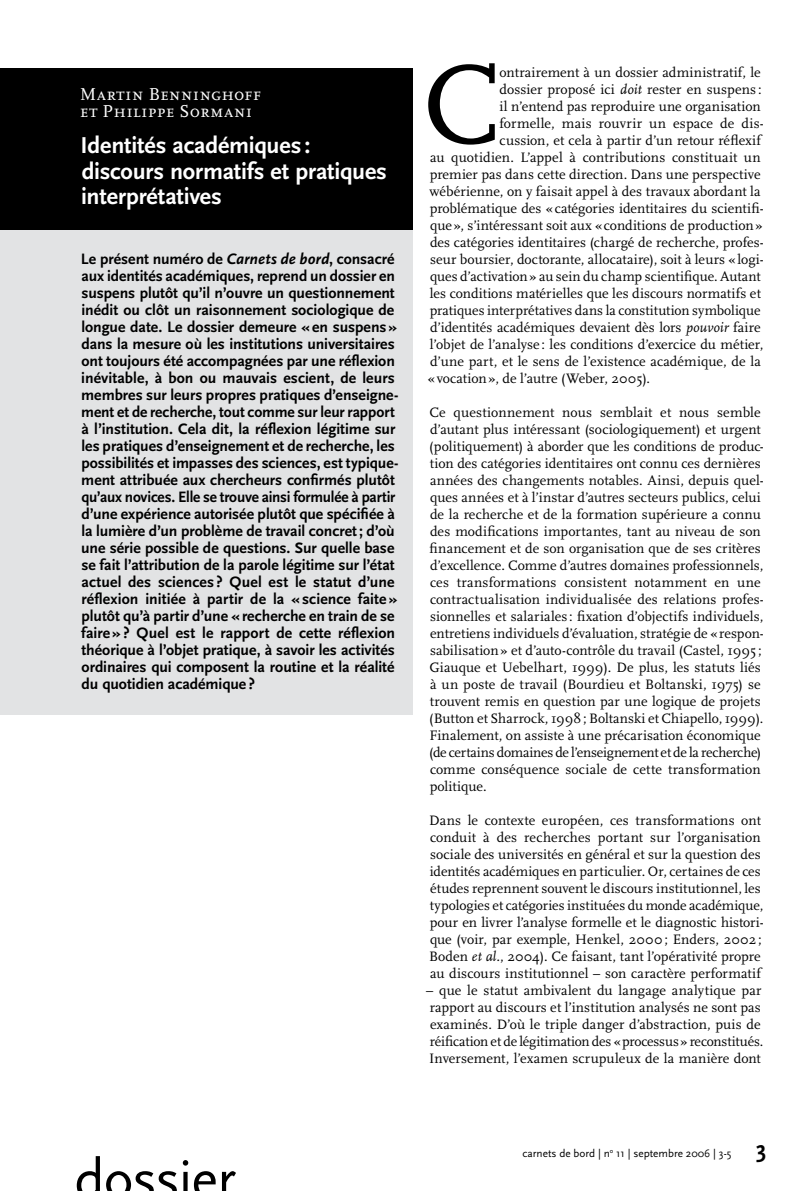
<style>
.page{position:relative;width:808px;height:1191px;background:#fff}
.page>*{position:absolute;margin:0;border:0;box-sizing:border-box;transform-origin:0 0}
.t1{font:57px "Scala Sans";letter-spacing:-.02em;color:#000}
.t2{font:700 24px/25.5px "Scala Sans";letter-spacing:-.01em;color:#fff}
.t3{font:18px/17px "Scala Caps";letter-spacing:.01em;color:#fff}
.t4{font:700 15.75px/17px "Scala Sans";color:#000}
.t5{font:14.25px/17px "Scala";letter-spacing:.005em;color:#000}
.t6{font:11.25px "Scala Sans";color:#000}
.s1{font-style:italic}
</style>
<div class="page">
<div style="left:0;top:145px;width:412px;height:569px;background:#e2e3e4"></div>
<div style="left:0;top:68px;width:412px;height:162px;background:#000"></div>
<svg style="left:428px;top:63px;width:67px;height:82px"></svg>
<p class="t3" style="left:80px;top:86px;width:183px">Martin Benninghoff et Philippe Sormani</p>
<h2 class="t2" style="left:81px;top:133px;width:308px">Identités académiques : discours normatifs et pratiques interprétatives</h2>
<p class="t4" style="left:81px;top:250px;width:319px">Le présent numéro de <span class="s1">Carnets de bord</span>, consacré aux identités académiques, reprend un dossier en suspens plutôt qu’il n’ouvre un questionnement inédit ou clôt un raisonnement sociologique de longue date. Le dossier demeure «en suspens» dans la mesure où les institutions universitaires ont toujours été accompagnées par une réflexion inévitable, à bon ou mauvais escient, de leurs membres sur leurs propres pratiques d’enseigne&shy;ment et de recherche, tout comme sur leur rapport à l’institution. Cela dit, la réflexion légitime sur les pratiques d’enseignement et de recherche, les possibilités et impasses des sciences, est typique&shy;ment attribuée aux chercheurs confirmés plutôt qu’aux novices. Elle se trouve ainsi formulée à partir d’une expérience autorisée plutôt que spécifiée à la lumière d’un problème de travail concret; d’où une série possible de questions. Sur quelle base se fait l’attribution de la parole légitime sur l’état actuel des sciences ? Quel est le statut d’une réflexion initiée à partir de la «science faite» plutôt qu’à partir d’une «recherche en train de se faire»? Quel est le rapport de cette réflexion théorique à l’objet pratique, à savoir les activités ordinaires qui composent la routine et la réalité du quotidien académique ?</p>
<p class="t5" style="left:499px;top:64px;width:263px">ontrairement à un dossier administratif, le</p>
<p class="t5" style="left:499px;top:81px;width:264px">dossier proposé ici <span class="s1">doit</span> rester en suspens :</p>
<p class="t5" style="left:499px;top:98px;width:263px">il n’entend pas reproduire une organisation</p>
<p class="t5" style="left:499px;top:115px;width:266px">formelle, mais rouvrir un espace de dis-</p>
<p class="t5" style="left:499px;top:132px;width:263px">cussion, et cela à partir d’un retour réflexif</p>
<p class="t5" style="left:430px;top:149px;width:332px">au quotidien. L’appel à contributions constituait un</p>
<p class="t5" style="left:430px;top:166px;width:332px">premier pas dans cette direction. Dans une perspective</p>
<p class="t5" style="left:430px;top:183px;width:333px">wébérienne, on y faisait appel à des travaux abordant la</p>
<p class="t5" style="left:430px;top:200px;width:336px">problématique des « catégories identitaires du scientifi-</p>
<p class="t5" style="left:430px;top:217px;width:334px">que », s’intéressant soit aux «conditions de production»</p>
<p class="t5" style="left:430px;top:234px;width:335px">des catégories identitaires (chargé de recherche, profes-</p>
<p class="t5" style="left:430px;top:251px;width:335px">seur boursier, doctorante, allocataire), soit à leurs « logi-</p>
<p class="t5" style="left:430px;top:268px;width:332px">ques d’activation» au sein du champ scientifique. Autant</p>
<p class="t5" style="left:430px;top:285px;width:333px">les conditions matérielles que les discours normatifs et</p>
<p class="t5" style="left:430px;top:302px;width:332px">pratiques interprétatives dans la constitution symbolique</p>
<p class="t5" style="left:430px;top:319px;width:332px">d’identités académiques devaient dès lors <span class="s1">pouvoir</span> faire</p>
<p class="t5" style="left:430px;top:336px;width:335px">l’objet de l’analyse : les conditions d’exercice du métier,</p>
<p class="t5" style="left:430px;top:353px;width:332px">d’une part, et le sens de l’existence académique, de la</p>
<p class="t5" style="left:428px;top:370px;width:224px">«vocation», de l’autre (Weber, 2005).</p>
<p class="t5" style="left:429px;top:404px;width:336px">Ce questionnement nous semblait et nous semble d’autant plus intéressant (sociologiquement) et urgent (politiquement) à aborder que les conditions de produc&shy;tion des catégories identitaires ont connu ces dernières années des changements notables. Ainsi, depuis quel&shy;ques années et à l’instar d’autres secteurs publics, celui de la recherche et de la formation supérieure a connu des modifications importantes, tant au niveau de son financement et de son organisation que de ses critères d’excellence. Comme d’autres domaines professionnels, ces transformations consistent notamment en une contractualisation individualisée des relations profes&shy;sionnelles et salariales : fixation d’objectifs individuels, entretiens individuels d’évaluation, stratégie de «respon&shy;sabilisation» et d’auto-contrôle du travail (Castel, 1995 ; Giauque et Uebelhart, 1999). De plus, les statuts liés à un poste de travail (Bourdieu et Boltanski, 1975) se trouvent remis en question par une logique de projets (Button et Sharrock, 1998; Boltanski et Chiapello, 1999).<br>Finalement, on assiste à une précarisation économique (de certains domaines de l’enseignement et de la recherche) comme conséquence sociale de cette transformation politique.</p>
<p class="t5" style="left:429px;top:812px;width:336px">Dans le contexte européen, ces transformations ont conduit à des recherches portant sur l’organisation sociale des universités en général et sur la question des identités académiques en particulier. Or, certaines de ces études reprennent souvent le discours institutionnel, les typologies et catégories instituées du monde académique, pour en livrer l’analyse formelle et le diagnostic histori&shy;que (voir, par exemple, Henkel, 2000; Enders, 2002; Boden <span class="s1">et al.</span>, 2004). Ce faisant, tant l’opérativité propre au discours institutionnel – son caractère performatif</p>
<p class="t5" style="left:426px;top:982px;width:339px">– que le statut ambivalent du langage analytique par rapport au discours et l’institution analysés ne sont pas examinés. D’où le triple danger d’abstraction, puis de réification et de légitimation des «processus» reconstitués.<br>Inversement, l’examen scrupuleux de la manière dont</p>
<h1 class="t1" style="left:74px;top:1148px;width:163px">dossier</h1>
<p class="t6" style="left:522px;top:1147px;width:210px">carnets de bord | n<sup>o</sup> 11 | septembre 2006 | 3-5</p>
</div>
